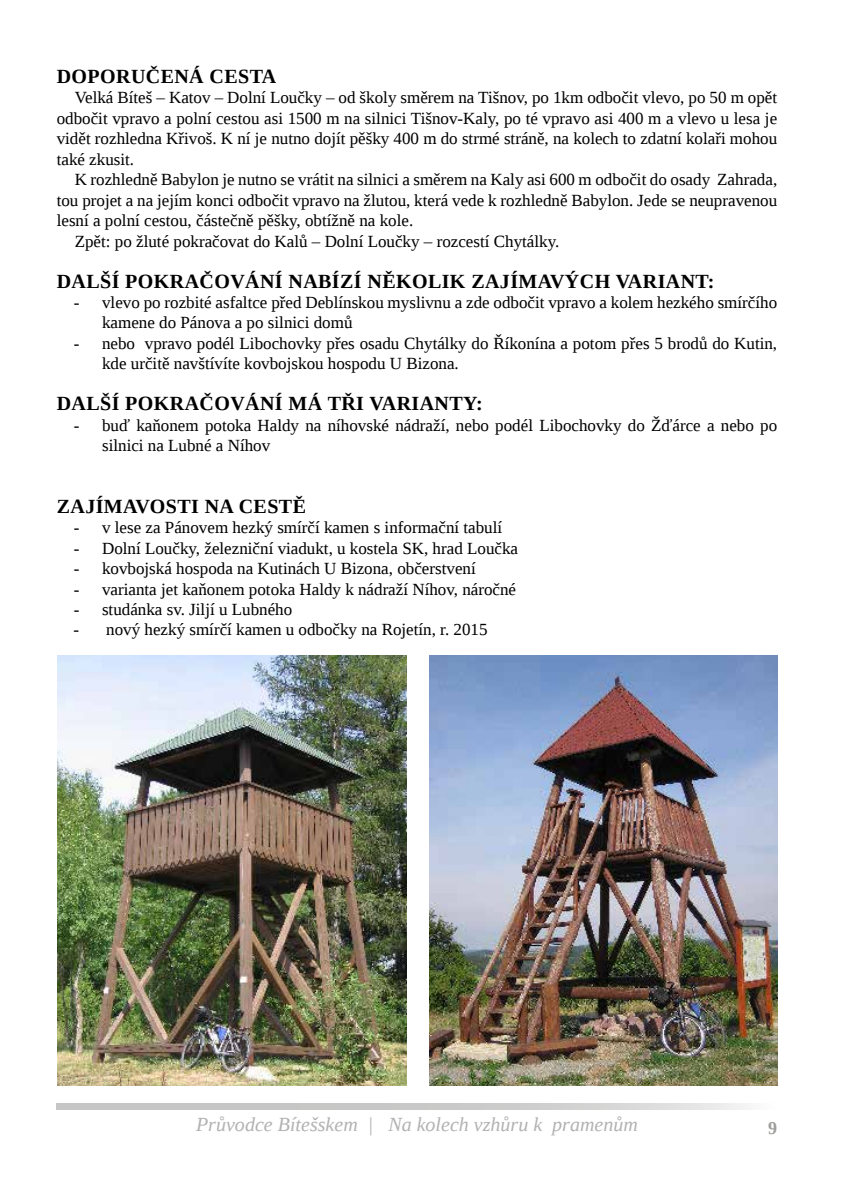
<style>
.page{position:relative;width:851px;height:1197px;background:#fff}
.page>*{position:absolute;margin:0;border:0;box-sizing:border-box;transform-origin:0 0}
.t1{font:700 20px "Liberation Serif";letter-spacing:.02em;color:#000}
.t2{font:italic 20px "Liberation Serif";color:#b3b2b2}
.t3{font:700 18px "Liberation Serif";color:#9d9d9c}
.t4{font:17px/20.4px "Liberation Serif";color:#000}
</style>
<div class="page">
<svg style="left:57px;top:1103px;width:690px;height:6px;background:#cececd"></svg>
<img style="left:57px;top:656px;width:349px;height:429px">
<img style="left:429px;top:656px;width:348px;height:429px">
<p class="t1" style="left:57px;top:63px;width:221px">DOPORUČENÁ CESTA</p>
<p class="t4" style="left:57px;top:87px;width:722px;text-align:justify;text-indent:18px">Velká Bíteš – Katov – Dolní Loučky – od školy směrem na Tišnov, po 1km odbočit vlevo, po 50 m opět odbočit vpravo a polní cestou asi 1500 m na silnici Tišnov-Kaly, po té vpravo asi 400 m a vlevo u lesa je vidět rozhledna Křivoš. K ní je nutno dojít pěšky 400 m do strmé stráně, na kolech to zdatní kolaři mohou také zkusit.</p>
<p class="t4" style="left:75px;top:169px;width:704px">K rozhledně Babylon je nutno se vrátit na silnici a směrem na Kaly asi 600 m odbočit do osady Zahrada,</p>
<p class="t4" style="left:57px;top:190px;width:722px">tou projet a na jejím konci odbočit vpravo na žlutou, která vede k rozhledně Babylon. Jede se neupravenou</p>
<p class="t4" style="left:57px;top:210px;width:358px">lesní a polní cestou, částečně pěšky, obtížně na kole.</p>
<p class="t4" style="left:75px;top:230px;width:486px">Zpět: po žluté pokračovat do Kalů – Dolní Loučky – rozcestí Chytálky.</p>
<p class="t1" style="left:57px;top:267px;width:659px">DALŠÍ POKRAČOVÁNÍ NABÍZÍ NĚKOLIK ZAJÍMAVÝCH VARIANT:</p>
<p class="t4" style="left:102px;top:292px;width:676px;text-indent:-28px">- vlevo po rozbité asfaltce před Deblínskou myslivnu a zde odbočit vpravo a kolem hezkého smírčího kamene do Pánova a po silnici domů</p>
<p class="t4" style="left:102px;top:333px;width:676px;text-indent:-28px">- nebo vpravo podél Libochovky přes osadu Chytálky do Říkonína a potom přes 5 brodů do Kutin, kde určitě navštívíte kovbojskou hospodu U Bizona.</p>
<p class="t1" style="left:57px;top:390px;width:427px">DALŠÍ POKRAČOVÁNÍ MÁ TŘI VARIANTY:</p>
<p class="t4" style="left:102px;top:415px;width:676px;text-indent:-28px">- buď kaňonem potoka Haldy na níhovské nádraží, nebo podél Libochovky do Žďárce a nebo po silnici na Lubné a Níhov</p>
<p class="t1" style="left:57px;top:492px;width:251px">ZAJÍMAVOSTI NA CESTĚ</p>
<p class="t4" style="left:74px;top:517px;width:430px">- v lese za Pánovem hezký smírčí kamen s informační tabulí</p>
<p class="t4" style="left:74px;top:537px;width:446px">- Dolní Loučky, železniční viadukt, u kostela SK, hrad Loučka</p>
<p class="t4" style="left:74px;top:558px;width:403px">- kovbojská hospoda na Kutinách U Bizona, občerstvení</p>
<p class="t4" style="left:74px;top:578px;width:444px">- varianta jet kaňonem potoka Haldy k nádraží Níhov, náročné</p>
<p class="t4" style="left:74px;top:599px;width:220px">- studánka sv. Jiljí u Lubného</p>
<p class="t4" style="left:74px;top:619px;width:415px">- nový hezký smírčí kamen u odbočky na Rojetín, r. 2015</p>
<p class="t2" style="left:196px;top:1111px;width:443px">Průvodce Bítešskem | Na kolech vzhůru k pramenům</p>
<p class="t3" style="left:768px;top:1115px;width:10px">9</p>
</div>
